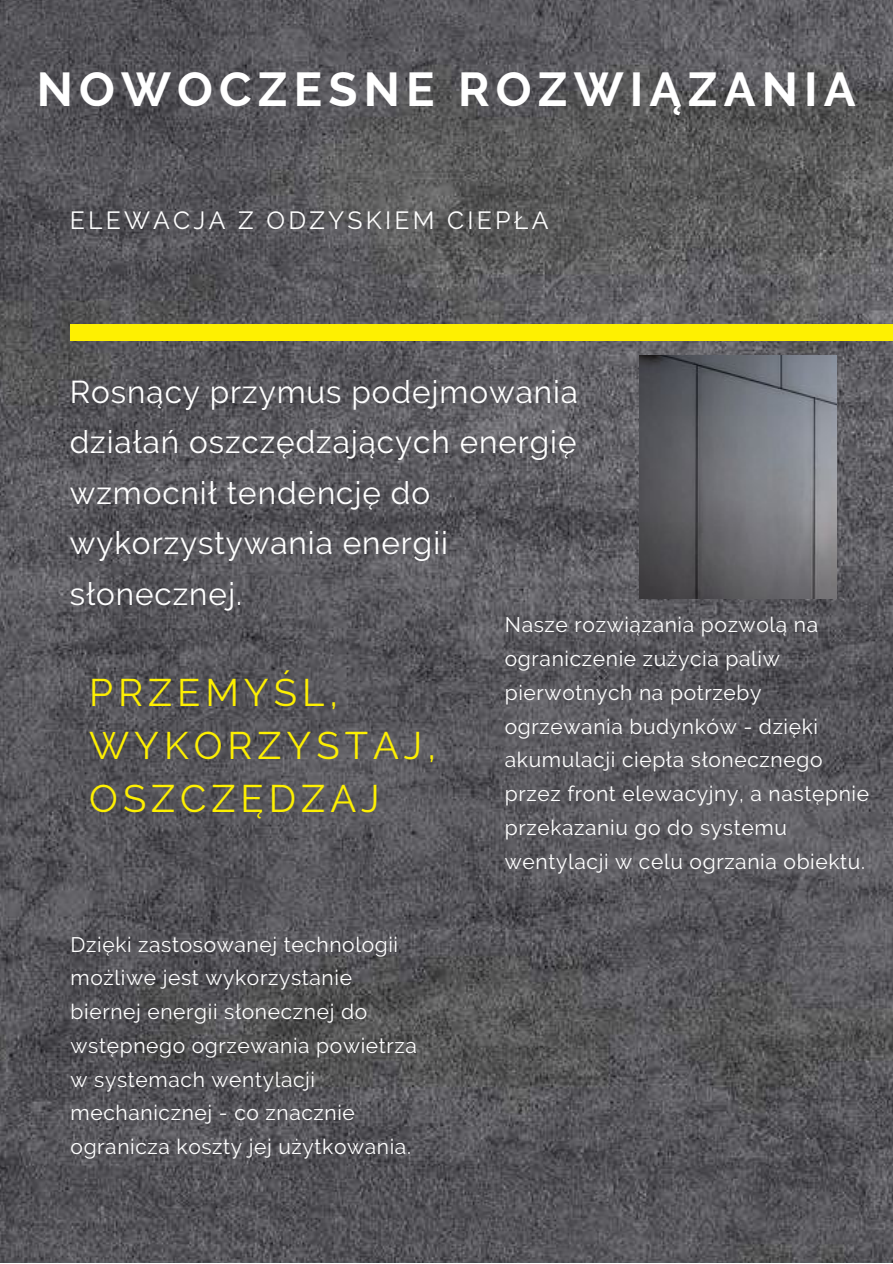
<style>
.page{position:relative;width:893px;height:1264px;background:#fff}
.page>*{position:absolute;margin:0;border:0;box-sizing:border-box;transform-origin:0 0}
.t1{font:700 47.4px "Raleway";letter-spacing:.13em;color:#fff}
.t2{font:38.25px/52.8px "Raleway";letter-spacing:.13em;color:#fef001}
.t3{font:31.5px/50.6px "Raleway";letter-spacing:.03em;color:#fff}
.t4{font:24.75px "Raleway";letter-spacing:.13em;color:#fff}
.t5{font:21px/33.8px "Raleway";letter-spacing:.03em;color:#fff}
</style>
<div class="page">
<img style="left:0;top:0;width:892px;height:1262px">
<div style="left:70px;top:324px;width:822px;height:17px;background:#fef001"></div>
<img style="left:639px;top:356px;width:197px;height:242px">
<h1 class="t1" style="left:37px;top:61px;width:820px">NOWOCZESNE ROZWIĄZANIA</h1>
<p class="t4" style="left:70px;top:205px;width:480px">ELEWACJA Z ODZYSKIEM CIEPŁA</p>
<h3 class="t3" style="left:70px;top:366px;width:509px">Rosnący przymus podejmowania działań oszczędzających energię wzmocnił tendencję do wykorzystywania energii słonecznej.</h3>
<h2 class="t2" style="left:89px;top:666px;width:348px">PRZEMYŚL,<br>WYKORZYSTAJ,<br>OSZCZĘDZAJ</h2>
<p class="t5" style="left:71px;top:927px;width:348px">Dzięki zastosowanej technologii możliwe jest wykorzystanie biernej energii słonecznej do wstępnego ogrzewania powietrza w systemach wentylacji mechanicznej - co znacznie ogranicza koszty jej użytkowania.</p>
<p class="t5" style="left:505px;top:608px;width:366px">Nasze rozwiązania pozwolą na ograniczenie zużycia paliw pierwotnych na potrzeby ogrzewania budynków - dzięki akumulacji ciepła słonecznego przez front elewacyjny, a następnie przekazaniu go do systemu wentylacji w celu ogrzania obiektu.</p>
</div>
